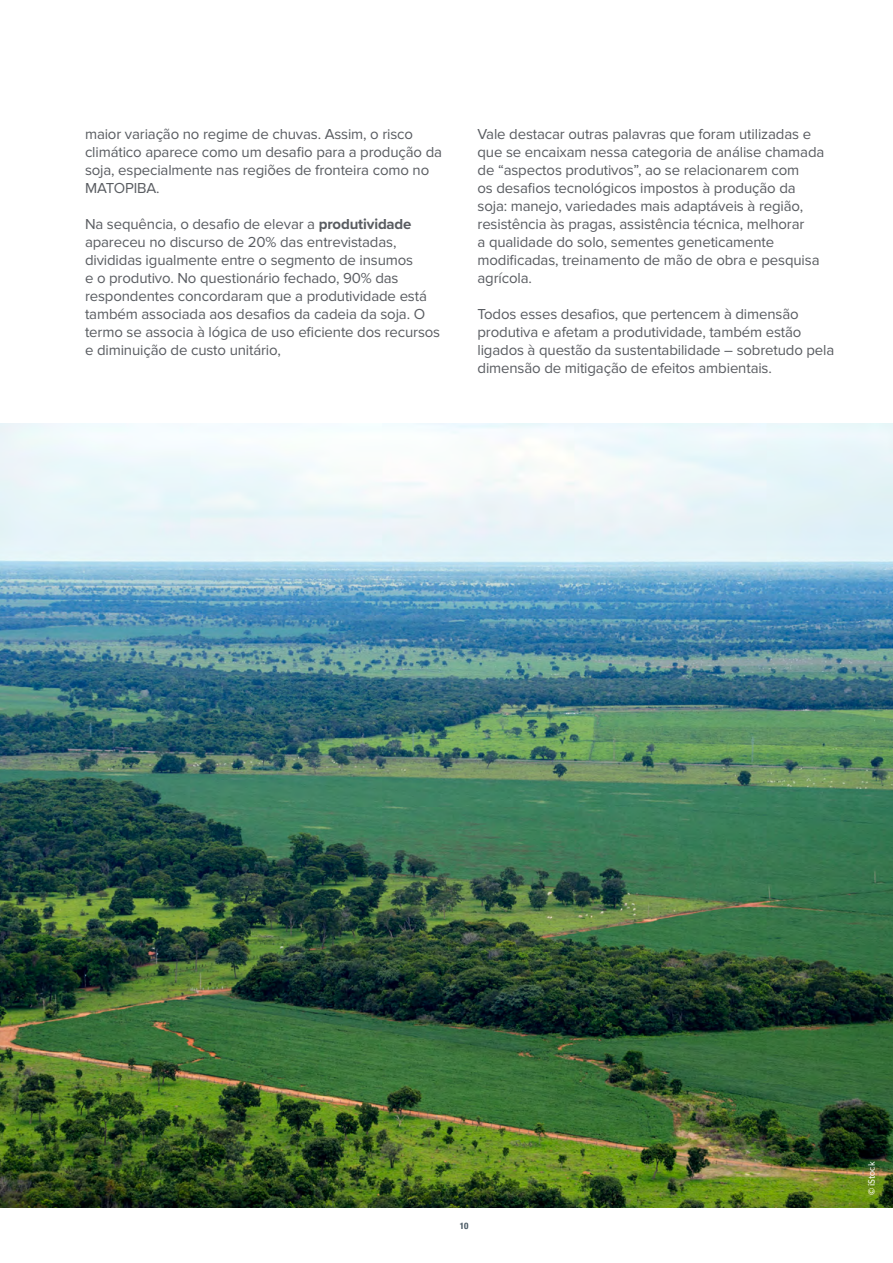
<style>
.page{position:relative;width:893px;height:1263px;background:#fff}
.page>*{position:absolute;margin:0;border:0;box-sizing:border-box;transform-origin:0 0}
.t1{font:15px/18px "Proxima Nova";letter-spacing:-.01em;color:#595c61}
.t2{font:9px "Lato";color:#fff}
.t3{font:700 condensed 9px "Helvetica Neue";color:#455560}
.s1{font-weight:700}
</style>
<div class="page">
<img style="left:0;top:423px;width:893px;height:785px">
<p class="t1" style="left:85px;top:126px;width:359px">maior variação no regime de chuvas. Assim, o risco climático aparece como um desafio para a produção da soja, especialmente nas regiões de fronteira como no MATOPIBA.</p>
<p class="t1" style="left:85px;top:216px;width:357px">Na sequência, o desafio de elevar a <span class="s1">produtividade </span>apareceu no discurso de 20% das entrevistadas, divididas igualmente entre o segmento de insumos<br>e o produtivo. No questionário fechado, 90% das respondentes concordaram que a produtividade está também associada aos desafios da cadeia da soja. O termo se associa à lógica de uso eficiente dos recursos e diminuição de custo unitário,</p>
<p class="t1" style="left:477px;top:126px;width:348px">Vale destacar outras palavras que foram utilizadas e que se encaixam nessa categoria de análise chamada de “aspectos produtivos”, ao se relacionarem com<br>os desafios tecnológicos impostos à produção da soja: manejo, variedades mais adaptáveis à região, resistência às pragas, assistência técnica, melhorar<br>a qualidade do solo, sementes geneticamente modificadas, treinamento de mão de obra e pesquisa agrícola.</p>
<p class="t1" style="left:477px;top:306px;width:358px">Todos esses desafios, que pertencem à dimensão produtiva e afetam a produtividade, também estão ligados à questão da sustentabilidade – sobretudo pela dimensão de mitigação de efeitos ambientais.</p>
<p class="t3" style="left:460px;top:1218px;width:10px">10</p>
<p class="t2" style="left:866px;top:1195px;width:35px;rotate:-90deg">© iStock</p>
</div>
